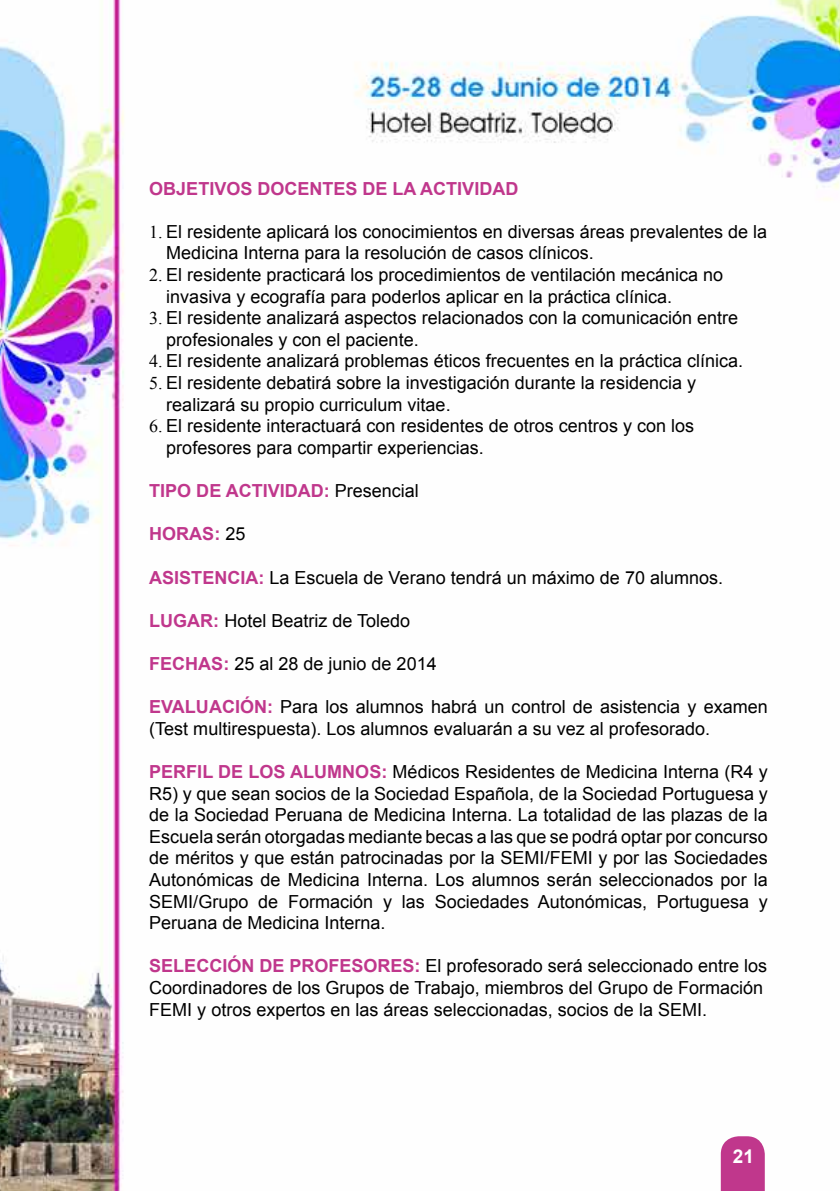
<style>
.page{position:relative;width:840px;height:1191px;background:#fff}
.page>*{position:absolute;margin:0;border:0;box-sizing:border-box;transform-origin:0 0}
.t1{font:700 19px "Arial";color:#fff}
.t2{font:18px/21.6px "Arial";color:#000}
.t3{font:700 18px "Arial";color:#c0378c}
.s1{font-family:"Times New Roman"}
.s2{font-weight:400;color:#000}
.s3{font-weight:700;color:#c0378c}
</style>
<div class="page">
<img style="left:0;top:0;width:839px;height:1191px">
<svg style="left:720px;top:1136px;width:44px;height:55px;background:#c44594"></svg>
<p class="t3" style="left:149px;top:176px;width:370px">OBJETIVOS DOCENTES DE LA ACTIVIDAD</p>
<p class="t2" style="left:166px;top:221px;width:602px;text-indent:-17px"><span class="s1">1.</span> El residente aplicará los conocimientos en diversas áreas prevalentes de la<br>Medicina Interna para la resolución de casos clínicos.</p>
<p class="t2" style="left:166px;top:264px;width:558px;text-indent:-17px"><span class="s1">2.</span> El residente practicará los procedimientos de ventilación mecánica no invasiva y ecografía para poderlos aplicar en la práctica clínica.</p>
<p class="t2" style="left:166px;top:307px;width:573px;text-indent:-17px"><span class="s1">3.</span> El residente analizará aspectos relacionados con la comunicación entre profesionales y con el paciente.</p>
<p class="t2" style="left:149px;top:350px;width:595px"><span class="s1">4.</span> El residente analizará problemas éticos frecuentes en la práctica clínica.</p>
<p class="t2" style="left:166px;top:372px;width:531px;text-indent:-17px"><span class="s1">5.</span> El residente debatirá sobre la investigación durante la residencia y realizará su propio curriculum vitae.</p>
<p class="t2" style="left:166px;top:415px;width:529px;text-indent:-17px"><span class="s1">6.</span> El residente interactuará con residentes de otros centros y con los profesores para compartir experiencias.</p>
<p class="t3" style="left:149px;top:479px;width:271px">TIPO DE ACTIVIDAD: <span class="s2">Presencial</span></p>
<p class="t3" style="left:149px;top:522px;width:98px">HORAS: <span class="s2">25</span></p>
<p class="t2" style="left:149px;top:566px;width:575px"><span class="s3">ASISTENCIA:</span> La Escuela de Verano tendrá un máximo de 70 alumnos.</p>
<p class="t2" style="left:149px;top:610px;width:262px"><span class="s3">LUGAR:</span> Hotel Beatriz de Toledo</p>
<p class="t2" style="left:149px;top:653px;width:289px"><span class="s3">FECHAS:</span> 25 al 28 de junio de 2014</p>
<p class="t2" style="left:149px;top:696px;width:619px"><span class="s3">EVALUACIÓN:</span> Para los alumnos habrá un control de asistencia y examen (Test multirespuesta). Los alumnos evaluarán a su vez al profesorado.</p>
<p class="t2" style="left:149px;top:761px;width:619px;text-align:justify"><span class="s3">PERFIL DE LOS ALUMNOS:</span> Médicos Residentes de Medicina Interna (R4 y R5) y que sean socios de la Sociedad Española, de la Sociedad Portuguesa y de la Sociedad Peruana de Medicina Interna. La totalidad de las plazas de la Escuela serán otorgadas mediante becas a las que se podrá optar por concurso de méritos y que están patrocinadas por la SEMI/FEMI y por las Sociedades Autonómicas de Medicina Interna. Los alumnos serán seleccionados por la SEMI/Grupo de Formación y las Sociedades Autonómicas, Portuguesa y Peruana de Medicina Interna.</p>
<p class="t2" style="left:149px;top:955px;width:619px"><span class="s3">SELECCIÓN DE PROFESORES:</span> El profesorado será seleccionado entre los<br>Coordinadores de los Grupos de Trabajo, miembros del Grupo de Formación<br>FEMI y otros expertos en las áreas seleccionadas, socios de la SEMI.</p>
<p class="t1" style="left:732px;top:1144px;width:23px">21</p>
</div>
